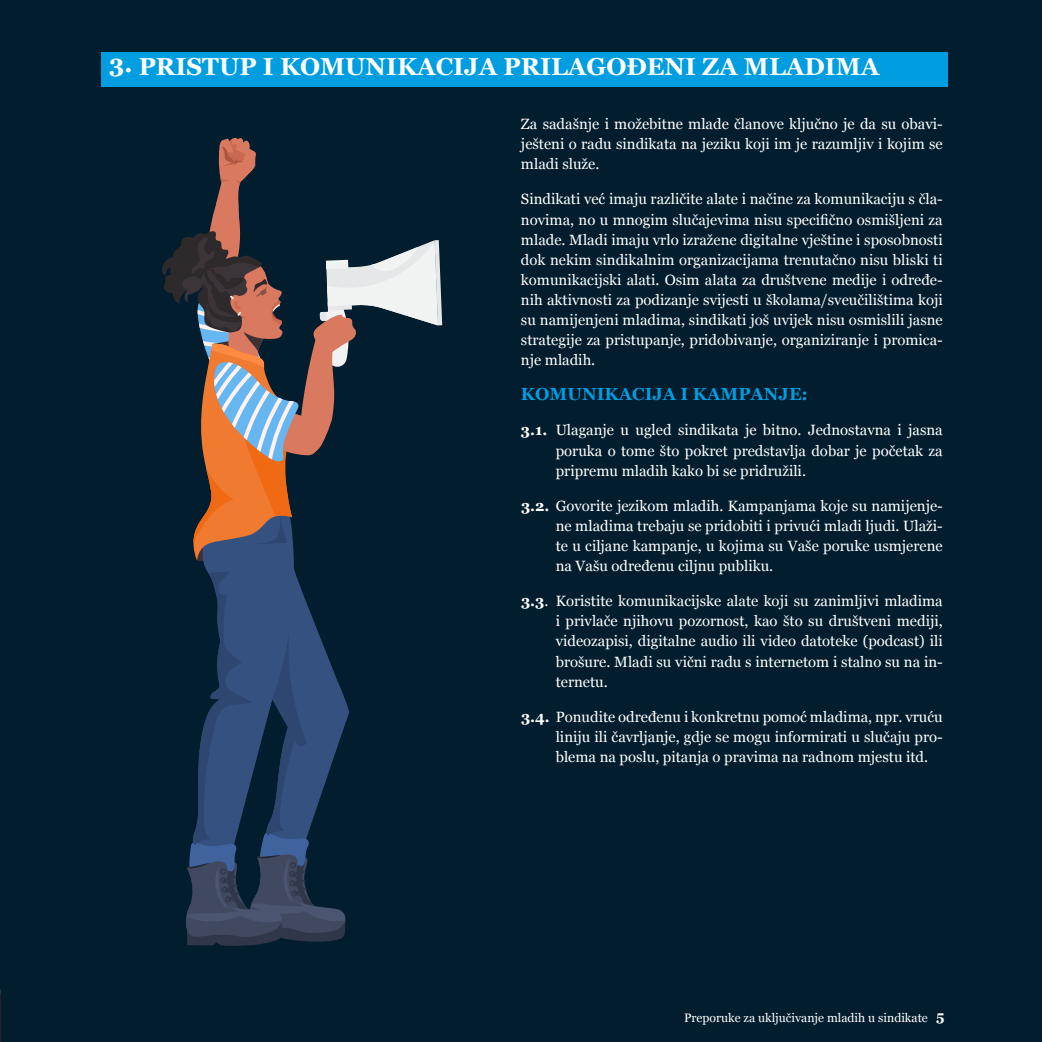
<style>
.page{position:relative;width:1042px;height:1042px;background:#021d2e}
.page>*{position:absolute;margin:0;border:0;box-sizing:border-box;transform-origin:0 0}
.t1{font:700 24.5px "Georgia";color:#fff}
.t2{font:700 17.5px "Georgia";color:#009ee0}
.t3{font:14.88px/20.1px "Georgia";color:#fff;text-align:justify}
.t4{font:12.25px "Georgia";color:#fff}
.s1{font-weight:700}
.s2{font-weight:700;font-size:14px}
</style>
<div class="page">
<div style="left:101px;top:52px;width:847px;height:35px;background:#009ee0"></div>
<svg style="left:162px;top:138px;width:280px;height:808px"></svg>
<h1 class="t1" style="left:109px;top:48px;width:772px">3. PRISTUP I KOMUNIKACIJA PRILAGOĐENI ZA MLADIMA</h1>
<p class="t3" style="left:521px;top:113px;width:423px">Za sadašnje i možebitne mlade članove ključno je da su obavi&shy;ješteni o radu sindikata na jeziku koji im je razumljiv i kojim se mladi služe.</p>
<p class="t3" style="left:521px;top:189px;width:423px">Sindikati već imaju različite alate i načine za komunikaciju s čla&shy;novima, no u mnogim slučajevima nisu specifično osmišljeni za mlade. Mladi imaju vrlo izražene digitalne vještine i sposobnosti dok nekim sindikalnim organizacijama trenutačno nisu bliski ti komunikacijski alati. Osim alata za društvene medije i određe&shy;nih aktivnosti za podizanje svijesti u školama/sveučilištima koji su namijenjeni mladima, sindikati još uvijek nisu osmislili jasne strategije za pristupanje, pridobivanje, organiziranje i promica&shy;nje mladih.</p>
<p class="t2" style="left:521px;top:381px;width:289px">KOMUNIKACIJA I KAMPANJE:</p>
<p class="t3" style="left:556px;top:420px;width:388px;text-indent:-35px"><span class="s1">3.1.</span> Ulaganje u ugled sindikata je bitno. Jednostavna i jasna poruka o tome što pokret predstavlja dobar je početak za pripremu mladih kako bi se pridružili.</p>
<p class="t3" style="left:556px;top:495px;width:388px;text-indent:-35px"><span class="s1">3.2.</span> Govorite jezikom mladih. Kampanjama koje su namijenje&shy;ne mladima trebaju se pridobiti i privući mladi ljudi. Ulaži&shy;te u ciljane kampanje, u kojima su Vaše poruke usmjerene na Vašu određenu ciljnu publiku.</p>
<p class="t3" style="left:556px;top:590px;width:388px;text-indent:-35px"><span class="s1">3.3</span>. Koristite komunikacijske alate koji su zanimljivi mladima i privlače njihovu pozornost, kao što su društveni mediji, videozapisi, digitalne audio ili video datoteke (podcast) ili brošure. Mladi su vični radu s internetom i stalno su na in&shy;ternetu.</p>
<p class="t3" style="left:556px;top:706px;width:388px;text-indent:-35px"><span class="s1">3.4.</span> Ponudite određenu i konkretnu pomoć mladima, npr. vruću liniju ili čavrljanje, gdje se mogu informirati u slučaju pro&shy;blema na poslu, pitanja o pravima na radnom mjestu itd.</p>
<p class="t4" style="left:684px;top:1008px;width:262px">Preporuke za uključivanje mladih u sindikate <span class="s2">5</span></p>
</div>
